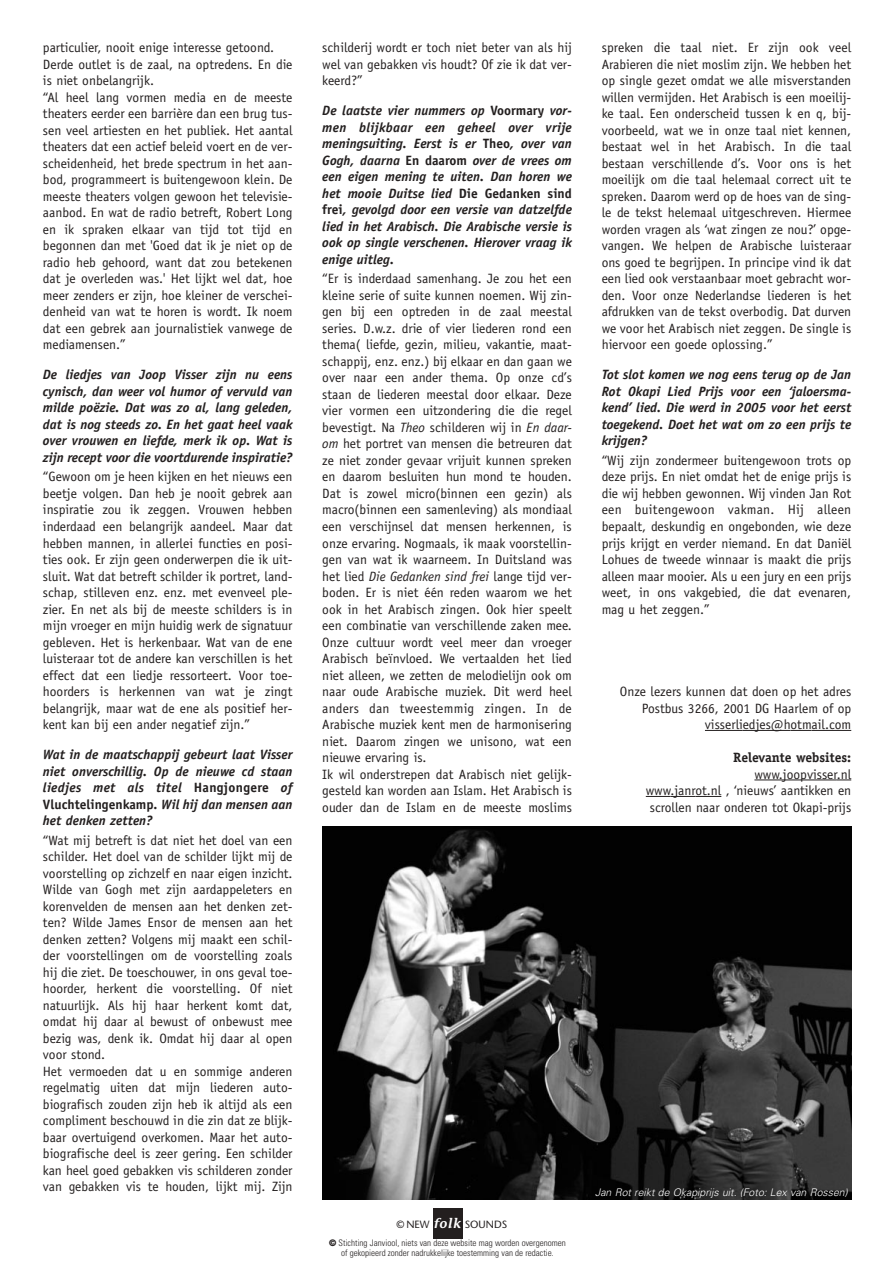
<style>
.page{position:relative;width:893px;height:1262px;background:#fff}
.page>*{position:absolute;margin:0;border:0;box-sizing:border-box;transform-origin:0 0}
.t1{font:13.5px/16.5px "Officina Sans";color:#231f1f;text-align:justify}
.t2{font:italic 700 13.5px/16.5px "Officina Sans";color:#231f1f;text-align:justify}
.t3{font:700 13.5px "Officina Serif";color:#231f1f}
.t4{font:italic 300 10.5px "Univers";color:#fff}
.t5{font:10.5px "Stone Sans";color:#231f1f}
.t6{font:300 condensed 9px/9.8px "Univers";color:#231f1f;text-align:center}
.s1{font-style:normal}
.s2{font-style:italic}
.s3{font-family:"Stone Informal";font-weight:600;font-style:italic;font-size:13.8px;color:#fff}
.s4{font-weight:900;font-stretch:expanded}
</style>
<div class="page">
<div style="left:433px;top:1208px;width:30px;height:30px;background:#231f1f"></div>
<hr style="left:705px;top:730px;width:37px;height:1px;background:#231f1f">
<hr style="left:742px;top:730px;width:48px;height:1px;background:#231f1f">
<svg style="left:790px;top:730px;width:21px;height:1px"></svg>
<hr style="left:811px;top:730px;width:40px;height:1px;background:#231f1f">
<svg style="left:754px;top:779px;width:25px;height:1px"></svg>
<hr style="left:779px;top:779px;width:57px;height:1px;background:#231f1f">
<svg style="left:836px;top:779px;width:15px;height:1px"></svg>
<svg style="left:645px;top:796px;width:76px;height:1px"></svg>
<img style="left:322px;top:826px;width:529px;height:373px">
<p class="t1" style="left:43px;top:41px;width:251px;text-align:left">particulier, nooit enige interesse getoond.<br>Derde outlet is de zaal, na optredens. En die is niet onbelangrijk.<br>“Al heel lang vormen media en de meeste theaters eerder een barrière dan een brug tus&shy;sen veel artiesten en het publiek. Het aantal theaters dat een actief beleid voert en de ver&shy;scheidenheid, het brede spectrum in het aan&shy;bod, programmeert is buitengewoon klein. De meeste theaters volgen gewoon het televisie&shy;aanbod. En wat de radio betreft, Robert Long en ik spraken elkaar van tijd tot tijd en begonnen dan met 'Goed dat ik je niet op de radio heb gehoord, want dat zou betekenen dat je overleden was.' Het lijkt wel dat, hoe meer zenders er zijn, hoe kleiner de verschei&shy;denheid van wat te horen is wordt. Ik noem dat een gebrek aan journalistiek vanwege de mediamensen.”</p>
<p class="t2" style="left:43px;top:368px;width:251px">De liedjes van Joop Visser zijn nu eens cynisch, dan weer vol humor of vervuld van milde poëzie. Dat was zo al, lang geleden, dat is nog steeds zo. En het gaat heel vaak over vrouwen en liefde, merk ik op. Wat is zijn recept voor die voortdurende inspiratie?</p>
<p class="t1" style="left:43px;top:470px;width:251px">“Gewoon om je heen kijken en het nieuws een beetje volgen. Dan heb je nooit gebrek aan inspiratie zou ik zeggen. Vrouwen hebben inderdaad een belangrijk aandeel. Maar dat hebben mannen, in allerlei functies en posi&shy;ties ook. Er zijn geen onderwerpen die ik uit&shy;sluit. Wat dat betreft schilder ik portret, land&shy;schap, stilleven enz. enz. met evenveel ple&shy;zier. En net als bij de meeste schilders is in mijn vroeger en mijn huidig werk de signatuur gebleven. Het is herkenbaar. Wat van de ene luisteraar tot de andere kan verschillen is het effect dat een liedje ressorteert. Voor toe&shy;hoorders is herkennen van wat je zingt belangrijk, maar wat de ene als positief her&shy;kent kan bij een ander negatief zijn.”</p>
<p class="t2" style="left:43px;top:747px;width:251px">Wat in de maatschappij gebeurt laat Visser niet onverschillig. Op de nieuwe cd staan liedjes met als titel <span class="s1">Hangjongere</span> of <span class="s1">Vluchtelingenkamp</span>. Wil hij dan mensen aan het denken zetten?</p>
<p class="t1" style="left:43px;top:833px;width:251px;text-align:left">“Wat mij betreft is dat niet het doel van een schilder. Het doel van de schilder lijkt mij de voorstelling op zichzelf en naar eigen inzicht.<br>Wilde van Gogh met zijn aardappeleters en korenvelden de mensen aan het denken zet&shy;ten? Wilde James Ensor de mensen aan het denken zetten? Volgens mij maakt een schil&shy;der voorstellingen om de voorstelling zoals hij die ziet. De toeschouwer, in ons geval toe&shy;hoorder, herkent die voorstelling. Of niet natuurlijk. Als hij haar herkent komt dat, omdat hij daar al bewust of onbewust mee bezig was, denk ik. Omdat hij daar al open voor stond.<br>Het vermoeden dat u en sommige anderen regelmatig uiten dat mijn liederen auto&shy;biografisch zouden zijn heb ik altijd als een compliment beschouwd in die zin dat ze blijk&shy;baar overtuigend overkomen. Maar het auto&shy;biografische deel is zeer gering. Een schilder kan heel goed gebakken vis schilderen zonder van gebakken vis te houden, lijkt mij. Zijn</p>
<p class="t1" style="left:322px;top:41px;width:251px">schilderij wordt er toch niet beter van als hij wel van gebakken vis houdt? Of zie ik dat ver&shy;keerd?”</p>
<p class="t2" style="left:322px;top:104px;width:251px">De laatste vier nummers op <span class="s1">Voormary</span> vor&shy;men blijkbaar een geheel over vrije meningsuiting. Eerst is er <span class="s1">Theo</span>, over van Gogh, daarna <span class="s1">En daarom</span> over de vrees om een eigen mening te uiten. Dan horen we het mooie Duitse lied <span class="s1">Die Gedanken sind frei</span>, gevolgd door een versie van datzelfde lied in het Arabisch. Die Arabische versie is ook op single verschenen. Hierover vraag ik enige uitleg.</p>
<p class="t1" style="left:322px;top:272px;width:251px;text-align:left">“Er is inderdaad samenhang. Je zou het een kleine serie of suite kunnen noemen. Wij zin&shy;gen bij een optreden in de zaal meestal series. D.w.z. drie of vier liederen rond een thema( liefde, gezin, milieu, vakantie, maat&shy;schappij, enz. enz.) bij elkaar en dan gaan we over naar een ander thema. Op onze cd’s staan de liederen meestal door elkaar. Deze vier vormen een uitzondering die die regel bevestigt. Na <span class="s2">Theo</span> schilderen wij in <span class="s2">En daar&shy;om</span> het portret van mensen die betreuren dat ze niet zonder gevaar vrijuit kunnen spreken en daarom besluiten hun mond te houden.<br>Dat is zowel micro(binnen een gezin) als macro(binnen een samenleving) als mondiaal een verschijnsel dat mensen herkennen, is onze ervaring. Nogmaals, ik maak voorstellin&shy;gen van wat ik waarneem. In Duitsland was het lied <span class="s2">Die Gedanken sind frei</span> lange tijd ver&shy;boden. Er is niet één reden waarom we het ook in het Arabisch zingen. Ook hier speelt een combinatie van verschillende zaken mee.<br>Onze cultuur wordt veel meer dan vroeger Arabisch beïnvloed. We vertaalden het lied niet alleen, we zetten de melodielijn ook om naar oude Arabische muziek. Dit werd heel anders dan tweestemmig zingen. In de Arabische muziek kent men de harmonisering niet. Daarom zingen we unisono, wat een nieuwe ervaring is.<br>Ik wil onderstrepen dat Arabisch niet gelijk&shy;gesteld kan worden aan Islam. Het Arabisch is ouder dan de Islam en de meeste moslims</p>
<p class="t1" style="left:601px;top:41px;width:251px">spreken die taal niet. Er zijn ook veel Arabieren die niet moslim zijn. We hebben het op single gezet omdat we alle misverstanden willen vermijden. Het Arabisch is een moeilij&shy;ke taal. Een onderscheid tussen k en q, bij&shy;voorbeeld, wat we in onze taal niet kennen, bestaat wel in het Arabisch. In die taal bestaan verschillende d’s. Voor ons is het moeilijk om die taal helemaal correct uit te spreken. Daarom werd op de hoes van de sing&shy;le de tekst helemaal uitgeschreven. Hiermee worden vragen als ‘wat zingen ze nou?’ opge&shy;vangen. We helpen de Arabische luisteraar ons goed te begrijpen. In principe vind ik dat een lied ook verstaanbaar moet gebracht wor&shy;den. Voor onze Nederlandse liederen is het afdrukken van de tekst overbodig. Dat durven we voor het Arabisch niet zeggen. De single is hiervoor een goede oplossing.”</p>
<p class="t2" style="left:601px;top:368px;width:251px">Tot slot komen we nog eens terug op de Jan Rot Okapi Lied Prijs voor een ‘jaloersma&shy;kend’ lied. Die werd in 2005 voor het eerst toegekend. Doet het wat om zo een prijs te krijgen?</p>
<p class="t1" style="left:601px;top:453px;width:251px">“Wij zijn zondermeer buitengewoon trots op deze prijs. En niet omdat het de enige prijs is die wij hebben gewonnen. Wij vinden Jan Rot een buitengewoon vakman. Hij alleen bepaalt, deskundig en ongebonden, wie deze prijs krijgt en verder niemand. En dat Daniël Lohues de tweede winnaar is maakt die prijs alleen maar mooier. Als u een jury en een prijs weet, in ons vakgebied, die dat evenaren, mag u het zeggen.”</p>
<p class="t1" style="left:619px;top:684px;width:233px;text-align:right">Onze lezers kunnen dat doen op het adres<br>Postbus 3266, 2001 DG Haarlem of op visserliedjes@hotmail.com</p>
<p class="t3" style="left:733px;top:752px;width:120px">Relevante websites:</p>
<p class="t1" style="left:645px;top:767px;width:207px;text-indent:109px">www.joopvisser.nl www.janrot.nl , ‘nieuws’ aantikken en scrollen naar onderen tot Okapi-prijs</p>
<p class="t5" style="left:396px;top:1220px;width:112px">© NEW <span class="s3">folk</span> SOUNDS</p>
<p class="t6" style="left:329px;top:1239px;width:238px"><span class="s4">©</span> Stichting Janviool, niets van deze website mag worden overgenomen of gekopieerd zonder nadrukkelijke toestemming van de redactie.</p>
<p class="t4" style="left:595px;top:1188px;width:254px">Jan Rot reikt de Okapiprijs uit. (Foto: Lex van Rossen)</p>
</div>
